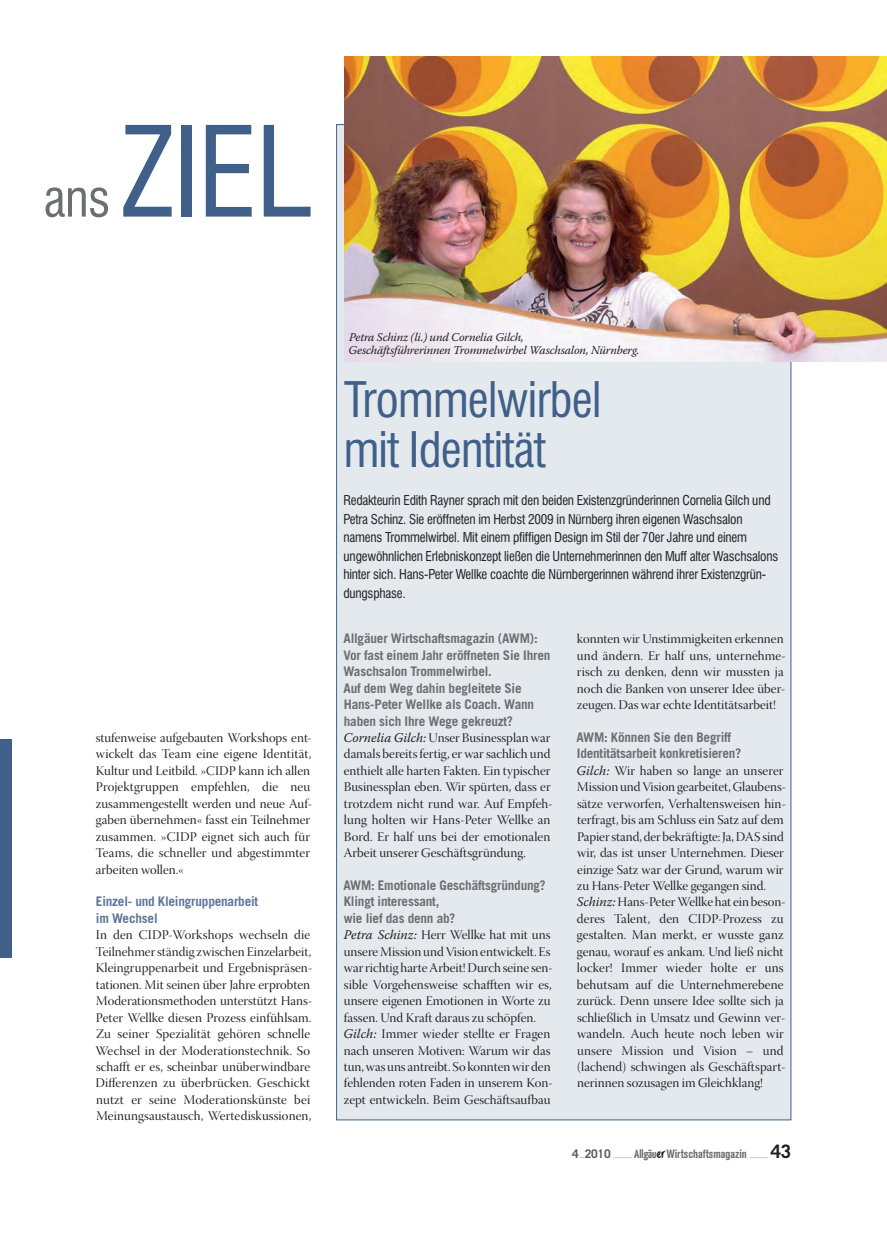
<style>
.page{position:relative;width:887px;height:1252px;background:#fff}
.page>*{position:absolute;margin:0;border:0;box-sizing:border-box;transform-origin:0 0}
.t1{font:condensed 121.88px "Swiss 721 BT";color:#406089}
.t2{font:condensed 50.38px "Swiss 721 BT";color:#6d6e70}
.t3{font:condensed 47.75px/50.4px "Swiss 721 BT";letter-spacing:-.015em;color:#406089}
.t4{font:13.25px/16.5px "Warnock Pro Disp";color:#231f20}
.t5{font:condensed 13.25px/18.5px "Swiss 721 BT";letter-spacing:-.015em;color:#231f20}
.t6{font:700 13.25px/16.5px "Trade Gothic";letter-spacing:-.015em;color:#6d6e70}
.t7{font:700 13.25px/16.5px "Trade Gothic";letter-spacing:-.015em;color:#5f759b}
.t8{font:italic 11.88px/13.2px "Warnock Pro";letter-spacing:-.015em;color:#231f20}
.t9{font:700 11.88px "Akzidenz Grot Con BQ";color:#6d6e70}
.s1{font-family:"Warnock Pro";font-style:italic}
.s2{font-family:"Trade Gothic";color:#58595b}
.s3{font-family:"Trade Gothic";font-size:12.38px;color:#c9cbcc}
.s4{font-family:"Yanone Kaffeesatz"}
.s5{font-family:"Allgaeu";font-weight:400;color:#231f20}
.s6{font-family:"Trade Gothic";font-size:18.5px;color:#231f20}
</style>
<div class="page">
<div style="left:0;top:739px;width:11px;height:218px;background:#406089"></div>
<div style="left:336px;top:125px;width:454px;height:994px;background:#e4e9ee"></div>
<img style="left:345px;top:57px;width:541px;height:304px">
<h2 class="t2" style="left:43px;top:176px;width:68px">ans</h2>
<h1 class="t1" style="left:120px;top:119px;width:194px">ZIEL</h1>
<p class="t4" style="left:96px;top:730px;width:218px">stufenweise aufgebauten Workshops ent&shy;wickelt das Team eine eigene Identität, Kultur und Leitbild. »CIDP kann ich allen Projektgruppen empfehlen, die neu zusammengestellt werden und neue Auf&shy;gaben übernehmen« fasst ein Teilnehmer zusammen. »CIDP eignet sich auch für Teams, die schneller und abgestimmter arbeiten wollen.«</p>
<p class="t7" style="left:96px;top:894px;width:164px">Einzel- und Kleingruppenarbeit im Wechsel</p>
<p class="t4" style="left:95px;top:927px;width:218px">In den CIDP-Workshops wechseln die Teilnehmer ständig zwischen Einzelarbeit, Kleingruppenarbeit und Ergebnispräsen&shy;tationen. Mit seinen über Jahre erprobten Moderationsmethoden unterstützt Hans-Peter Wellke diesen Prozess einfühlsam.<br>Zu seiner Spezialität gehören schnelle Wechsel in der Moderationstechnik. So schafft er es, scheinbar unüberwindbare Differenzen zu überbrücken. Geschickt nutzt er seine Moderationskünste bei Meinungsaustausch, Wertediskussionen,</p>
<p class="t8" style="left:348px;top:331px;width:292px">Petra Schinz (li.) und Cornelia Gilch,<br>Geschäftsführerinnen Trommelwirbel Waschsalon, Nürnberg.</p>
<h3 class="t3" style="left:343px;top:376px;width:259px">Trommelwirbel mit Identität</h3>
<p class="t5" style="left:343px;top:491px;width:436px">Redakteurin Edith Rayner sprach mit den beiden Existenzgründerinnen Cornelia Gilch und Petra Schinz. Sie eröffneten im Herbst 2009 in Nürnberg ihren eigenen Waschsalon namens Trommelwirbel. Mit einem pfiffigen Design im Stil der 70er Jahre und einem ungewöhnlichen Erlebniskonzept ließen die Unternehmerinnen den Muff alter Waschsalons hinter sich. Hans-Peter Wellke coachte die Nürnbergerinnen während ihrer Existenzgrün&shy;dungsphase.</p>
<p class="t6" style="left:343px;top:631px;width:208px">Allgäuer Wirtschaftsmagazin (AWM):<br>Vor fast einem Jahr eröffneten Sie Ihren Waschsalon Trommelwirbel.<br>Auf dem Weg dahin begleitete Sie Hans-Peter Wellke als Coach. Wann haben sich Ihre Wege gekreuzt?</p>
<p class="t4" style="left:343px;top:730px;width:211px"><span class="s1">Cornelia Gilch:</span> Unser Businessplan war damals bereits fertig, er war sachlich und enthielt alle harten Fakten. Ein typischer Businessplan eben. Wir spürten, dass er trotzdem nicht rund war. Auf Empfeh&shy;lung holten wir Hans-Peter Wellke an Bord. Er half uns bei der emotionalen Arbeit unserer Geschäftsgründung.</p>
<p class="t6" style="left:343px;top:878px;width:204px">AWM: Emotionale Geschäftsgründung?<br>Klingt interessant,<br>wie lief das denn ab?</p>
<p class="t4" style="left:343px;top:927px;width:211px"><span class="s1">Petra Schinz:</span> Herr Wellke hat mit uns unsere Mission und Vision entwickelt. Es war richtig harte Arbeit! Durch seine sen&shy;sible Vorgehensweise schafften wir es, unsere eigenen Emotionen in Worte zu fassen. Und Kraft daraus zu schöpfen.<br><span class="s1">Gilch:</span> Immer wieder stellte er Fragen nach unseren Motiven: Warum wir das tun, was uns antreibt. So konnten wir den fehlenden roten Faden in unserem Kon&shy;zept entwickeln. Beim Geschäftsaufbau</p>
<p class="t4" style="left:576px;top:631px;width:210px">konnten wir Unstimmigkeiten erkennen und ändern. Er half uns, unternehme&shy;risch zu denken, denn wir mussten ja noch die Banken von unserer Idee über&shy;zeugen. Das war echte Identitätsarbeit!</p>
<p class="t6" style="left:576px;top:730px;width:166px">AWM: Können Sie den Begriff<br>Identitätsarbeit konkretisieren?</p>
<p class="t4" style="left:576px;top:763px;width:211px"><span class="s1">Gilch:</span> Wir haben so lange an unserer Mission und Vision gearbeitet, Glaubens&shy;sätze verworfen, Verhaltensweisen hin&shy;terfragt, bis am Schluss ein Satz auf dem Papier stand, der bekräftigte: Ja, DAS sind wir, das ist unser Unternehmen. Dieser einzige Satz war der Grund, warum wir zu Hans-Peter Wellke gegangen sind.<br><span class="s1">Schinz:</span>Hans-Peter Wellke hat ein beson&shy;deres Talent, den CIDP-Prozess zu gestalten. Man merkt, er wusste ganz genau, worauf es ankam. Und ließ nicht locker! Immer wieder holte er uns behutsam auf die Unternehmerebene zurück. Denn unsere Idee sollte sich ja schließlich in Umsatz und Gewinn ver&shy;wandeln. Auch heute noch leben wir unsere Mission und Vision – und (lachend) schwingen als Geschäftspart&shy;nerinnen sozusagen im Gleichklang!</p>
<p class="t9" style="left:572px;top:1148px;width:220px"><span class="s2">4</span><span class="s3">–</span><span class="s2">2010</span> <span class="s3">–––</span> <span class="s4">Allgäu</span><span class="s5">er</span>Wirtschaftsmagazin <span class="s3">–––</span> <span class="s6">43</span></p>
</div>
